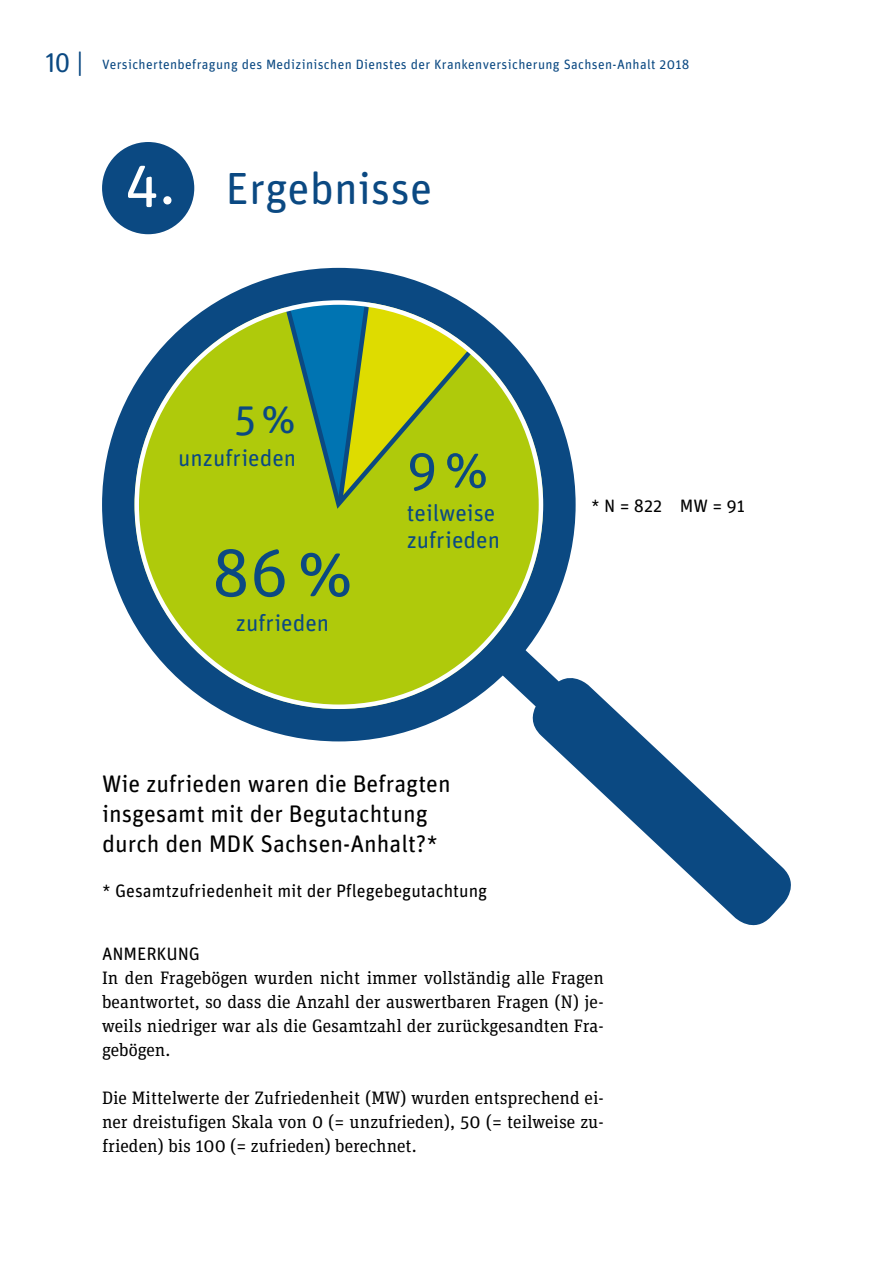
<style>
.page{position:relative;width:893px;height:1263px;background:#fff}
.page>*{position:absolute;margin:0;border:0;box-sizing:border-box;transform-origin:0 0}
.t1{font:67.2px "Unit Rounded OT";color:#0b4982}
.t2{font:60px "Unit Rounded OT";color:#fff}
.t3{font:53.4px "Unit Rounded OT";color:#0b4982}
.t4{font:45px "Unit Rounded OT";color:#0b4982}
.t5{font:41.7px "Unit Rounded OT";color:#0b4982}
.t6{font:27px "Unit Rounded OT";color:#0b4982}
.t7{font:24px/30px "Unit Rounded OT";color:#000}
.t8{font:23.4px/27px "Unit Rounded OT";color:#0b4982}
.t9{font:18px/24px "Unit Slab OT";color:#000;text-align:justify}
.t10{font:18px "Unit Rounded OT";color:#000}
.t11{font:13.5px "Unit Rounded OT";letter-spacing:.025em;color:#0b4982}
</style>
<div class="page">
<svg style="left:486px;top:635px;width:305px;height:291px"></svg>
<svg style="left:118px;top:284px;width:441px;height:441px;background:#a0bd23"></svg>
<div style="left:102px;top:268px;width:474px;height:473px;border:33px solid #0b4982;border-radius:50%"></div>
<svg style="left:279px;top:506px;width:214px;height:7px"></svg>
<svg style="left:270px;top:284px;width:253px;height:222px;background:#8aaf45"></svg>
<div style="left:102px;top:142px;width:92px;height:92px;background:#0b4982;border-radius:50%"></div>
<h3 class="t6" style="left:45px;top:46px;width:40px">10 |</h3>
<p class="t11" style="left:102px;top:56px;width:589px">Versichertenbefragung des Medizinischen Dienstes der Krankenversicherung Sachsen-Anhalt 2018</p>
<h2 class="t2" style="left:125px;top:146px;width:52px">4.</h2>
<h3 class="t4" style="left:226px;top:160px;width:208px">Ergebnisse</h3>
<h3 class="t5" style="left:234px;top:392px;width:63px">5%</h3>
<p class="t8" style="left:178px;top:444px;width:120px">unzufrieden</p>
<h3 class="t3" style="left:407px;top:436px;width:84px">9%</h3>
<p class="t8" style="left:407px;top:499px;width:95px">teilweise zufrieden</p>
<h1 class="t1" style="left:212px;top:531px;width:143px">86%</h1>
<p class="t8" style="left:236px;top:609px;width:95px">zufrieden</p>
<h3 class="t7" style="left:102px;top:769px;width:350px">Wie zufrieden waren die Befragten insgesamt mit der Begutachtung durch den MDK Sachsen-Anhalt?*</h3>
<p class="t10" style="left:102px;top:879px;width:387px">* Gesamtzufriedenheit mit der Pflegebegutachtung</p>
<p class="t10" style="left:591px;top:494px;width:156px">* N = 822 MW = 91</p>
<p class="t10" style="left:102px;top:943px;width:99px">ANMERKUNG</p>
<p class="t9" style="left:102px;top:966px;width:503px">In den Fragebögen wurden nicht immer vollständig alle Fragen beantwortet, so dass die Anzahl der auswertbaren Fragen (N) je&shy;weils niedriger war als die Gesamtzahl der zurückgesandten Fra&shy;gebögen.</p>
<p class="t9" style="left:102px;top:1086px;width:503px">Die Mittelwerte der Zufriedenheit (MW) wurden entsprechend ei&shy;ner dreistufigen Skala von 0 (= unzufrieden), 50 (= teilweise zu&shy;frieden) bis 100 (= zufrieden) berechnet.</p>
</div>
